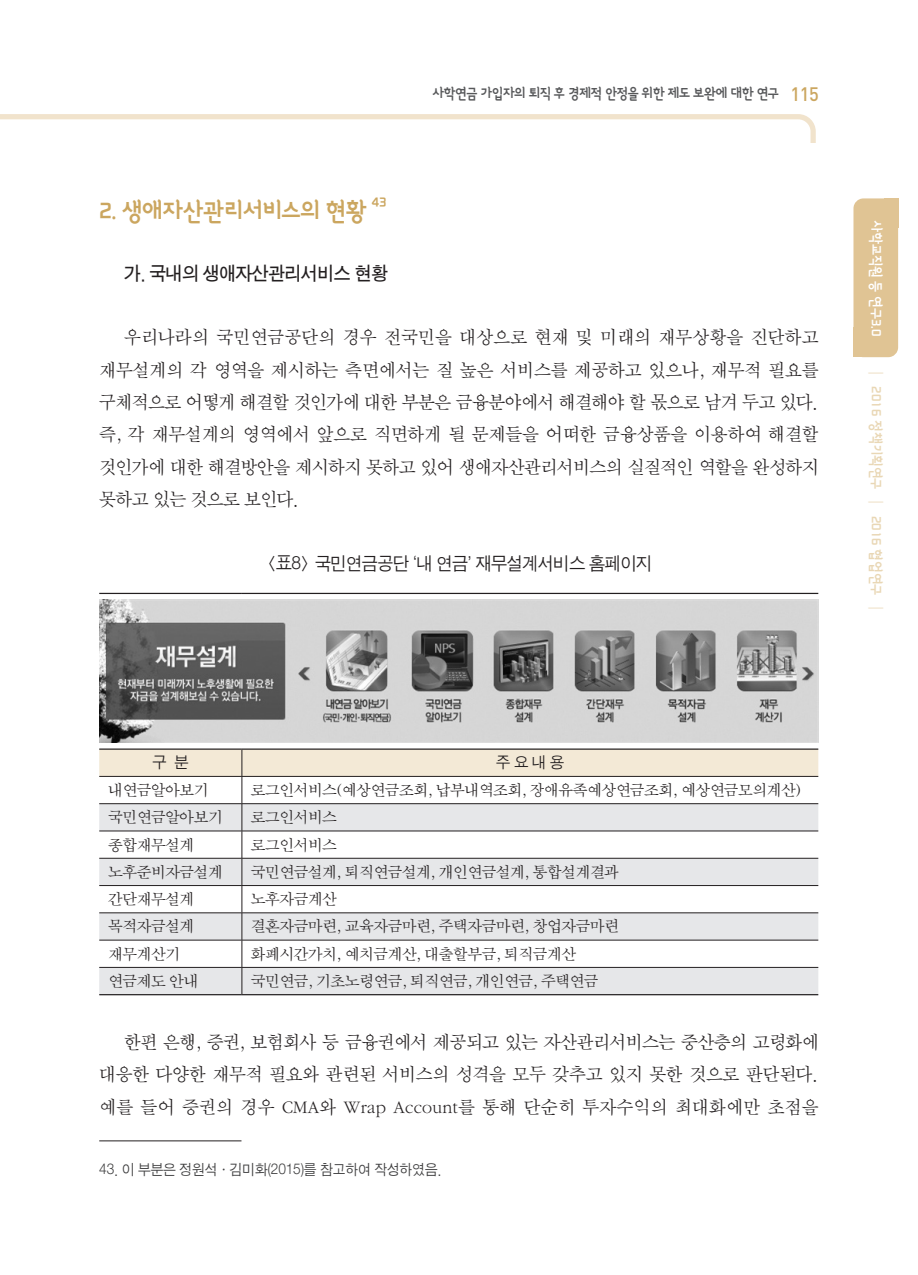
<style>
.page{position:relative;width:918px;height:1275px;background:#fff}
.page>*{position:absolute;margin:0;border:0;box-sizing:border-box;transform-origin:0 0}
.t1{font:25.38px "Sang Sang Title B";letter-spacing:-.02em;color:#cba65f}
.t2{font:19.25px/32.4px "Sand Sm";letter-spacing:-.01em;color:#231f20;text-align:justify}
.t3{font:19.25px "Sand Tg";letter-spacing:-.025em;color:#231f20}
.t4{font:18.38px "Sand Jg";letter-spacing:-.025em;color:#231f20}
.ÙÅÁ_Û{font:16.28px "Sand Sm";letter-spacing:-.02em;color:#231f20}
.ÙÅÁ_Û-2{font:15.75px "Sand Jg";color:#231f20}
.t5{font:14.88px "Sand Jg";letter-spacing:-.01em;color:#3e3e3f;scale:.95 1}
.ÙÅÁ_Û-3{font:14.88px "Sang Sang Title B";letter-spacing:-.03em;color:#57585a;scale:.95 1}
.ÙÅÁ_Û-4{font:14.88px "Sang Sang Title B";color:#e9d7b5;scale:.95 1}
.ÙÅÁ_Û-5{font:14.88px "Sang Sang Title B";color:#fff;scale:.95 1}
.t6{font:14.88px "Sang Sang Title B";color:#cba65f}
.s1{font-family:"DIN";font-weight:500;font-size:19.25px;color:#cba65f}
.s2{font-family:"Sand Sm"}
</style>
<div class="page">
<svg style="left:99px;top:750px;width:719px;height:244px"></svg>
<hr style="left:99px;top:593px;width:143px;height:1px;background:#231f20">
<hr style="left:242px;top:593px;width:576px;height:1px;background:#231f20">
<hr style="left:99px;top:994px;width:143px;height:1px;background:#231f20">
<hr style="left:242px;top:994px;width:576px;height:1px;background:#231f20">
<hr style="left:99px;top:748px;width:143px;height:2px;background:#231f20">
<hr style="left:242px;top:748px;width:576px;height:2px;background:#231f20">
<hr style="left:99px;top:1140px;width:142px;height:1px;background:#231f20">
<svg style="left:0;top:114px;width:816px;height:29px"></svg>
<div style="left:853px;top:198px;width:45px;height:159px;background:#e0c494;border-radius:10px"></div>
<div style="left:853px;top:328px;width:14px;height:29px;background:#e0c494"></div>
<div style="left:884px;top:198px;width:14px;height:30px;background:#e0c494"></div>
<img style="left:99px;top:599px;width:720px;height:144px">
<p class="t1" style="left:99px;top:198px;width:269px">2. 생애자산관리서비스의 현황</p>
<p class="t6" style="left:372px;top:195px;width:16px">43</p>
<p class="t3" style="left:124px;top:264px;width:266px">가. 국내의 생애자산관리서비스 현황</p>
<p class="ÙÅÁ_Û-3" style="left:432px;top:87px;width:408px">사학연금 가입자의 퇴직 후 경제적 안정을 위한 제도 보완에 대한 연구 <span class="s1">115</span></p>
<p class="t2" style="left:99px;top:322px;width:721px;text-indent:25px">우리나라의 국민연금공단의 경우 전국민을 대상으로 현재 및 미래의 재무상황을 진단하고 재무설계의 각 영역을 제시하는 측면에서는 질 높은 서비스를 제공하고 있으나, 재무적 필요를 구체적으로 어떻게 해결할 것인가에 대한 부분은 금융분야에서 해결해야 할 몫으로 남겨 두고 있다. 즉, 각 재무설계의 영역에서 앞으로 직면하게 될 문제들을 어떠한 금융상품을 이용하여 해결할 것인가에 대한 해결방안을 제시하지 못하고 있어 생애자산관리서비스의 실질적인 역할을 완성하지 못하고 있는 것으로 보인다.</p>
<p class="t4" style="left:266px;top:554px;width:388px">&lt;표8&gt; 국민연금공단 ‘내 연금’ 재무설계서비스 홈페이지</p>
<p class="ÙÅÁ_Û-5" style="left:883px;top:220px;width:124px;rotate:90deg">사학교직원 등 연구3.0</p>
<p class="ÙÅÁ_Û-4" style="left:883px;top:367px;width:262px;rotate:90deg">┃ 2016 정책기획연구 ┃ 2016 협업연구 ┃</p>
<p class="ÙÅÁ_Û-2" style="left:152px;top:755px;width:38px">구 분</p>
<p class="ÙÅÁ_Û-2" style="left:496px;top:755px;width:69px">주 요 내 용</p>
<p class="ÙÅÁ_Û" style="left:108px;top:782px;width:102px">내연금알아보기</p>
<p class="ÙÅÁ_Û" style="left:251px;top:782px;width:552px">로그인서비스(예상연금조회, 납부내역조회, 장애유족예상연금조회, 예상연금모의계산)</p>
<p class="ÙÅÁ_Û" style="left:108px;top:810px;width:116px">국민연금알아보기</p>
<p class="ÙÅÁ_Û" style="left:251px;top:810px;width:88px">로그인서비스</p>
<p class="ÙÅÁ_Û" style="left:108px;top:837px;width:88px">종합재무설계</p>
<p class="ÙÅÁ_Û" style="left:251px;top:837px;width:88px">로그인서비스</p>
<p class="ÙÅÁ_Û" style="left:108px;top:864px;width:116px">노후준비자금설계</p>
<p class="ÙÅÁ_Û" style="left:251px;top:864px;width:370px">국민연금설계, 퇴직연금설계, 개인연금설계, 통합설계결과</p>
<p class="ÙÅÁ_Û" style="left:108px;top:891px;width:88px">간단재무설계</p>
<p class="ÙÅÁ_Û" style="left:251px;top:891px;width:88px">노후자금계산</p>
<p class="ÙÅÁ_Û" style="left:108px;top:919px;width:88px">목적자금설계</p>
<p class="ÙÅÁ_Û" style="left:251px;top:919px;width:370px">결혼자금마련, 교육자금마련, 주택자금마련, 창업자금마련</p>
<p class="ÙÅÁ_Û" style="left:108px;top:946px;width:73px">재무계산기</p>
<p class="ÙÅÁ_Û" style="left:251px;top:946px;width:327px">화폐시간가치, 예치금계산, 대출할부금, 퇴직금계산</p>
<p class="ÙÅÁ_Û" style="left:108px;top:973px;width:92px">연금제도 안내</p>
<p class="ÙÅÁ_Û" style="left:251px;top:973px;width:349px">국민연금, 기초노령연금, 퇴직연금, 개인연금, 주택연금</p>
<p class="t2" style="left:99px;top:1027px;width:721px;text-indent:25px">한편 은행, 증권, 보험회사 등 금융권에서 제공되고 있는 자산관리서비스는 중산층의 고령화에 대응한 다양한 재무적 필요와 관련된 서비스의 성격을 모두 갖추고 있지 못한 것으로 판단된다. 예를 들어 증권의 경우 CMA와 Wrap Account를 통해 단순히 투자수익의 최대화에만 초점을</p>
<p class="t5" style="left:99px;top:1162px;width:361px">43. 이 부분은 정원석<span class="s2">·</span>김미화(2015)를 참고하여 작성하였음.</p>
</div>
